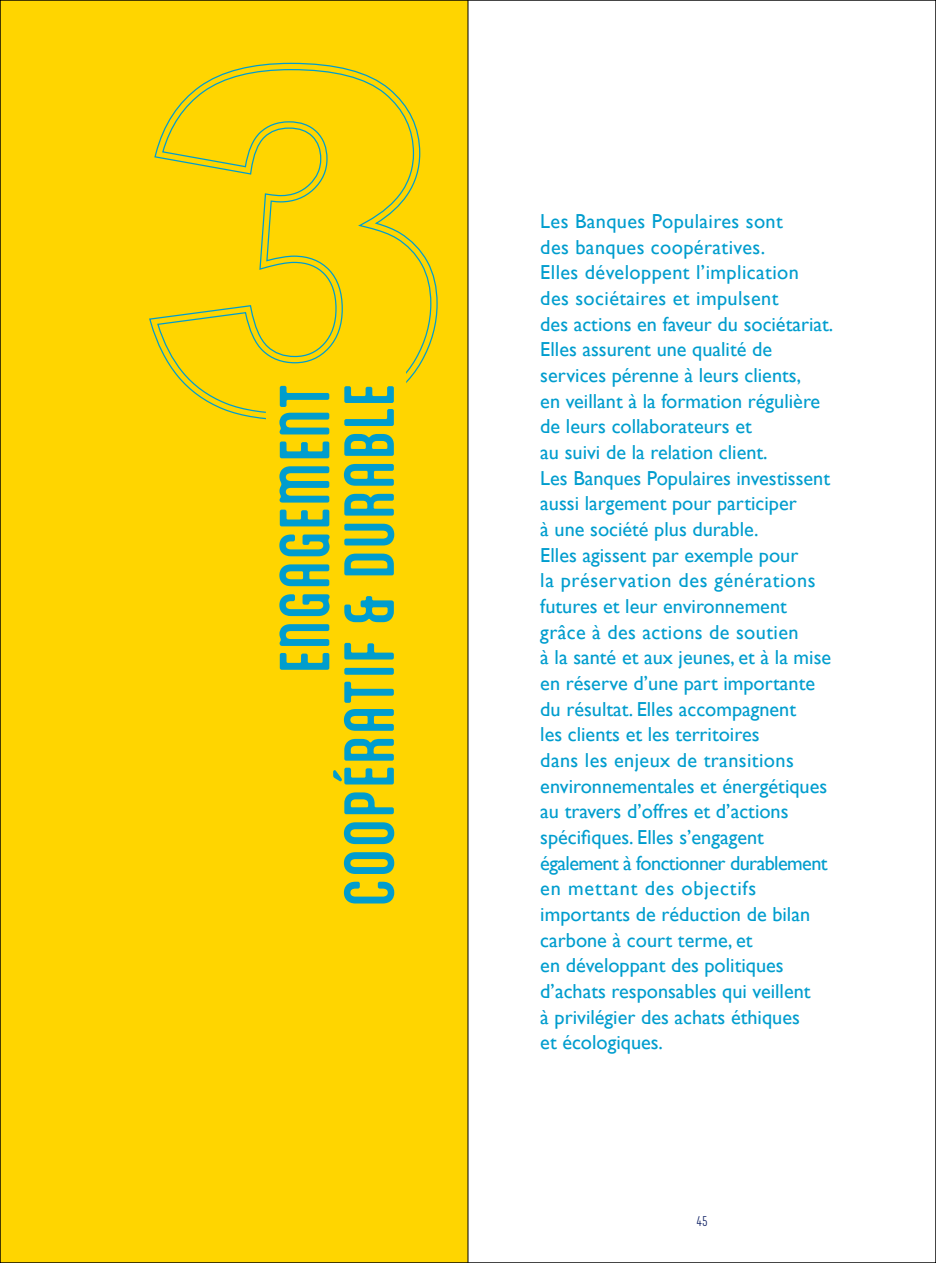
<style>
.page{position:relative;width:936px;height:1263px;background:#fff}
.page>*{position:absolute;margin:0;border:0;box-sizing:border-box;transform-origin:0 0}
.t1{font:500 60px/64.5px "Aptly";letter-spacing:.03em;color:#009dce;text-align:right}
.t2{font:20.25px/25.7px "Gill Sans";color:#009dce}
.t3{font:300 12px "Aptly";color:#192a6b}
</style>
<div class="page">
<div style="left:0;top:0;width:468px;height:1263px;background:#ffd500"></div>
<svg style="left:149px;top:62px;width:289px;height:358px"></svg>
<svg style="left:156px;top:68px;width:276px;height:347px"></svg>
<svg style="left:265px;top:350px;width:141px;height:70px"></svg>
<hr style="left:467px;top:0;width:1px;height:1263px;background:#000">
<h1 class="t1" style="left:271px;top:907px;width:524px;rotate:-90deg">ENGAGEMENT<br>COOPÉRATIF &amp; DURABLE</h1>
<p class="t2" style="left:540px;top:208px;width:294px">Les Banques Populaires sont<br>des banques coopératives.<br>Elles développent l’implication<br>des sociétaires et impulsent<br>des actions en faveur du sociétariat.<br>Elles assurent une qualité de services pérenne à leurs clients,<br>en veillant à la formation régulière de leurs collaborateurs et<br>au suivi de la relation client.<br>Les Banques Populaires investissent aussi largement pour participer<br>à une société plus durable.<br>Elles agissent par exemple pour<br>la préservation des générations futures et leur environnement grâce à des actions de soutien<br>à la santé et aux jeunes, et à la mise en réserve d’une part importante du résultat. Elles accompagnent<br>les clients et les territoires<br>dans les enjeux de transitions environnementales et énergétiques au travers d’offres et d’actions spécifiques. Elles s’engagent également à fonctionner durablement en mettant des objectifs importants de réduction de bilan carbone à court terme, et<br>en développant des politiques d’achats responsables qui veillent<br>à privilégier des achats éthiques<br>et écologiques.</p>
<p class="t3" style="left:696px;top:1214px;width:13px">45</p>
</div>
